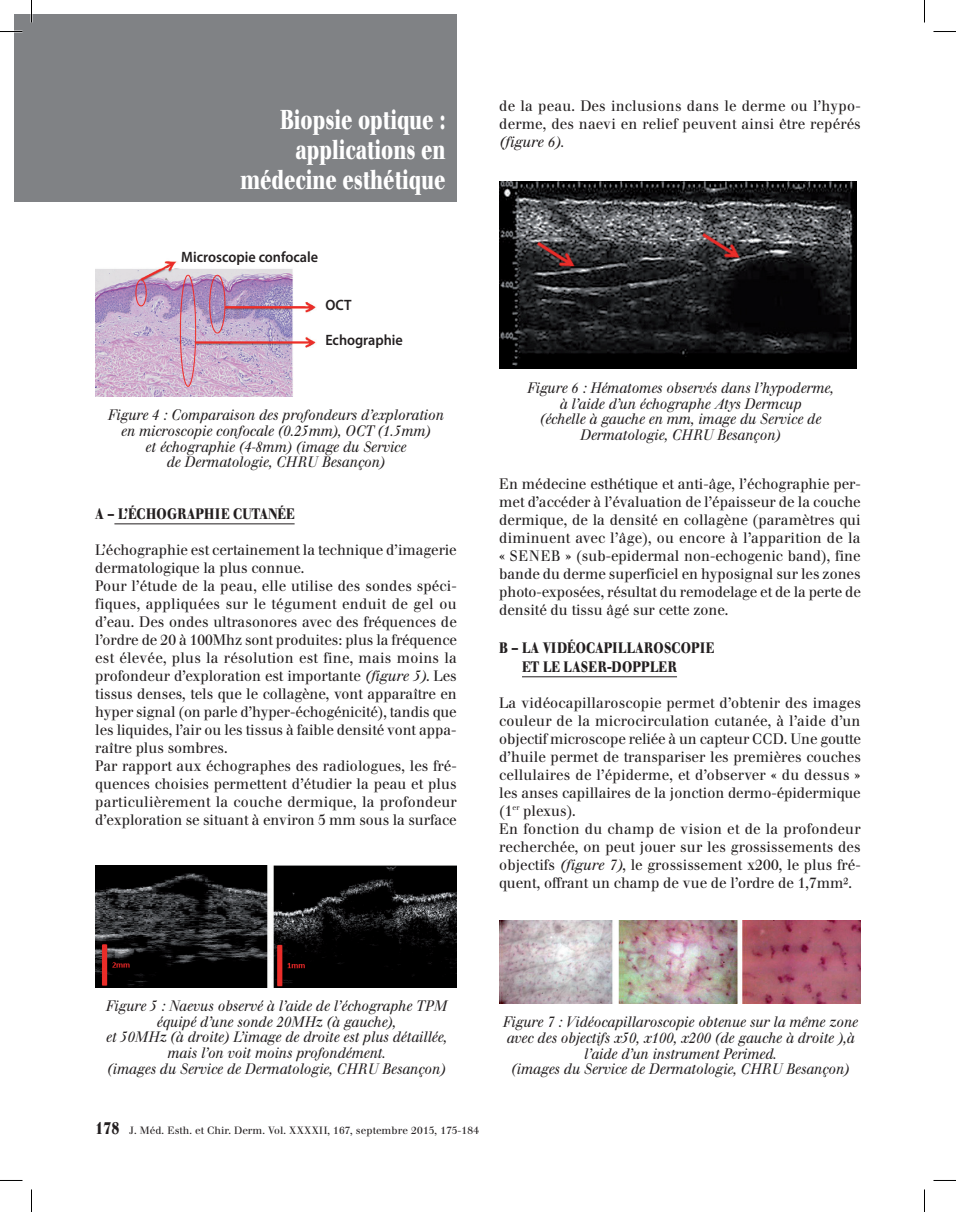
<style>
.page{position:relative;width:956px;height:1212px;background:#fff}
.page>*{position:absolute;margin:0;border:0;box-sizing:border-box;transform-origin:0 0}
.t1{font:700 27px/30px "Walbaum";color:#fff;text-align:right;scale:.7 1}
.t2{font:15px/18px "Walbaum";letter-spacing:.005em;color:#231f20;scale:.95 1}
.t3{font:italic 15px/15.8px "Walbaum";color:#231f20;text-align:center;scale:.9 1}
.t4{font:700 15px/19.5px "Walbaum";letter-spacing:.02em;color:#231f20;scale:.8 1}
.t5{font:600 15px "Myriad Pro";color:#231f20;scale:.95 1}
.t6{font:italic 15px "Walbaum";color:#231f20;scale:.95 1}
.t7{font:10.5px "Walbaum";letter-spacing:.01em;color:#231f20}
.s1{font-style:italic}
.s2{font-weight:700;font-size:17.25px}
</style>
<div class="page">
<div style="left:14px;top:14px;width:443px;height:188px;background:#808285"></div>
<hr style="left:522px;top:676px;width:155px;height:1px;background:#231f20">
<hr style="left:114px;top:523px;width:181px;height:1px;background:#231f20">
<img style="left:95px;top:865px;width:362px;height:122px">
<img style="left:499px;top:181px;width:358px;height:187px">
<img style="left:499px;top:920px;width:362px;height:82px">
<img style="left:95px;top:261px;width:221px;height:135px">
<svg style="left:0;top:31px;width:22px;height:1px"></svg>
<svg style="left:933px;top:31px;width:23px;height:1px"></svg>
<svg style="left:31px;top:0;width:1px;height:22px"></svg>
<svg style="left:31px;top:1189px;width:1px;height:22px"></svg>
<svg style="left:924px;top:0;width:1px;height:22px"></svg>
<svg style="left:924px;top:1189px;width:1px;height:22px"></svg>
<h1 class="t1" style="left:240px;top:105px;width:295px">Biopsie optique : applications en médecine esthétique</h1>
<p class="t2" style="left:499px;top:97px;width:382px">de la peau. Des inclusions dans le derme ou l’hypo&shy;derme, des naevi en relief peuvent ainsi être repérés</p>
<p class="t6" style="left:499px;top:133px;width:70px">(figure 6).</p>
<p class="t5" style="left:181px;top:247px;width:146px">Microscopie confocale</p>
<p class="t5" style="left:325px;top:295px;width:29px">OCT</p>
<p class="t5" style="left:325px;top:330px;width:83px">Echographie</p>
<p class="t3" style="left:107px;top:407px;width:375px">Figure 4 : Comparaison des profondeurs d’exploration en microscopie confocale (0.25mm), OCT (1.5mm)<br>et échographie (4-8mm) (image du Service<br>de Dermatologie, CHRU Besançon)</p>
<p class="t4" style="left:95px;top:504px;width:251px">A – L’ÉCHOGRAPHIE CUTANÉE</p>
<p class="t2" style="left:95px;top:541px;width:382px">L’échographie est certainement la technique d’imagerie dermatologique la plus connue.<br>Pour l’étude de la peau, elle utilise des sondes spéci&shy;fiques, appliquées sur le tégument enduit de gel ou d’eau. Des ondes ultrasonores avec des fréquences de l’ordre de 20 à 100Mhz sont produites: plus la fréquence est élevée, plus la résolution est fine, mais moins la profondeur d’exploration est importante <span class="s1">(figure 5)</span>. Les tissus denses, tels que le collagène, vont apparaître en hyper signal (on parle d’hyper-échogénicité), tandis que les liquides, l’air ou les tissus à faible densité vont appa&shy;raître plus sombres.<br>Par rapport aux échographes des radiologues, les fré&shy;quences choisies permettent d’étudier la peau et plus particulièrement la couche dermique, la profondeur d’exploration se situant à environ 5 mm sous la surface</p>
<p class="t3" style="left:527px;top:380px;width:342px">Figure 6 : Hématomes observés dans l’hypoderme, à l’aide d’un échographe Atys Dermcup<br>(échelle à gauche en mm, image du Service de Dermatologie, CHRU Besançon)</p>
<p class="t2" style="left:499px;top:475px;width:382px;text-align:justify">En médecine esthétique et anti-âge, l’échographie per&shy;met d’accéder à l’évaluation de l’épaisseur de la couche dermique, de la densité en collagène (paramètres qui diminuent avec l’âge), ou encore à l’apparition de la « SENEB » (sub-epidermal non-echogenic band), fine bande du derme superficiel en hyposignal sur les zones photo-exposées, résultat du remodelage et de la perte de densité du tissu âgé sur cette zone.</p>
<p class="t4" style="left:522px;top:637px;width:242px;text-indent:-23px">B – LA vIDÉOCAPILLAROSCOPIE<br>ET LE LASER-DOPPLER</p>
<p class="t2" style="left:499px;top:694px;width:382px">La vidéocapillaroscopie permet d’obtenir des images couleur de la microcirculation cutanée, à l’aide d’un objectif microscope reliée à un capteur CCD. Une goutte d’huile permet de transpariser les premières couches cellulaires de l’épiderme, et d’observer « du dessus » les anses capillaires de la jonction dermo-épidermique (1<sup>er</sup> plexus).<br>En fonction du champ de vision et de la profondeur recherchée, on peut jouer sur les grossissements des objectifs <span class="s1">(figure 7)</span>, le grossissement x200, le plus fré&shy;quent, offrant un champ de vue de l’ordre de 1,7mm².</p>
<p class="t3" style="left:105px;top:997px;width:381px">Figure 5 : Naevus observé à l’aide de l’échographe TPM équipé d’une sonde 20MHz (à gauche),<br>et 50MHz (à droite) L’image de droite est plus détaillée, mais l’on voit moins profondément.<br>(images du Service de Dermatologie, CHRU Besançon)</p>
<p class="t7" style="left:95px;top:1123px;width:385px"><span class="s2">178</span> J. Méd. Esth. et Chir. Derm. Vol. XXXXII, 167, septembre 2015, 175-184</p>
<p class="t3" style="left:502px;top:1013px;width:396px">Figure 7 : Vidéocapillaroscopie obtenue sur la même zone avec des objectifs x50, x100, x200 (de gauche à droite ),à l’aide d’un instrument Perimed.<br>(images du Service de Dermatologie, CHRU Besançon)</p>
</div>
